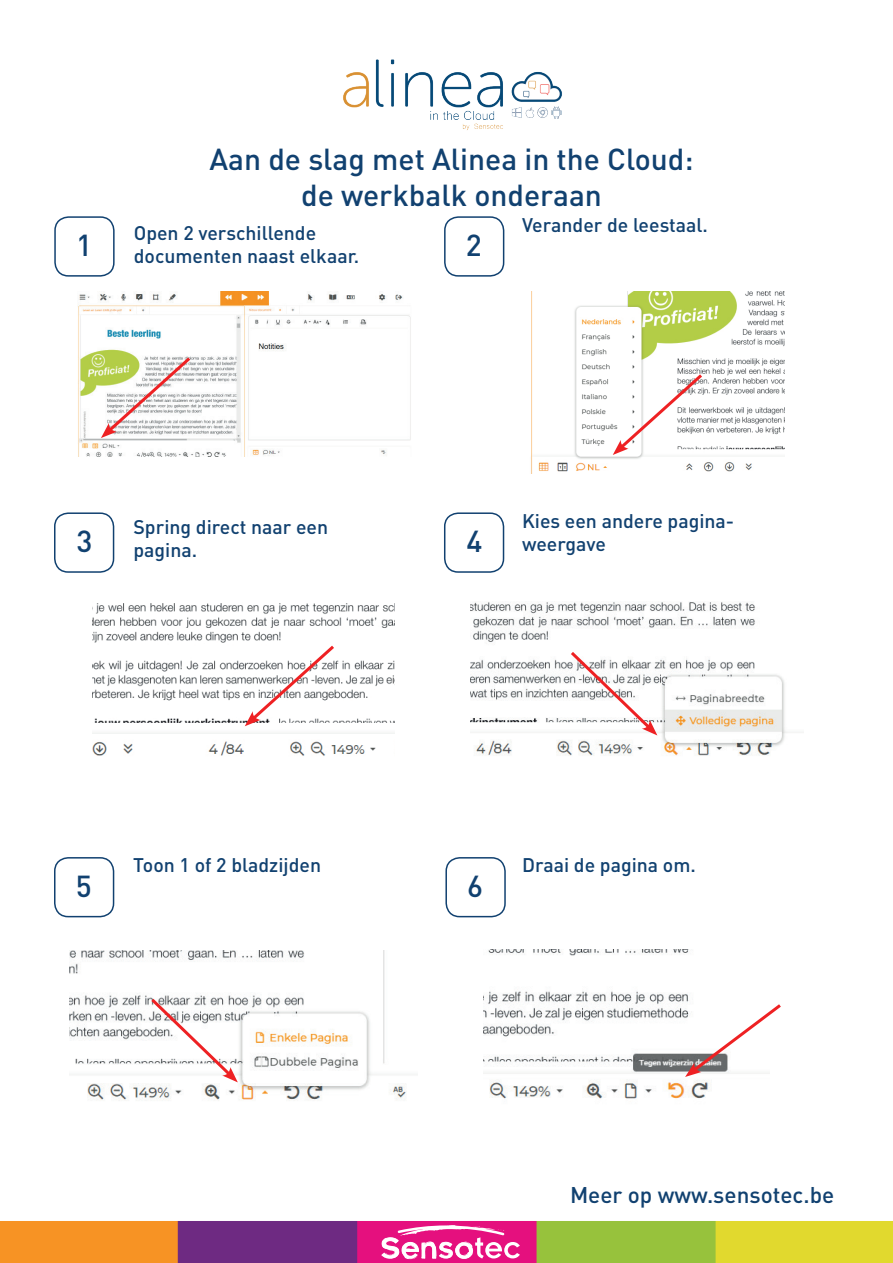
<style>
.page{position:relative;width:893px;height:1263px;background:#fff}
.page>*{position:absolute;margin:0;border:0;box-sizing:border-box;transform-origin:0 0}
.t1{font:500 30px/36px "DIN Pro";color:#114170;text-align:center}
.t2{font:500 22.5px "DIN Pro";color:#114170}
.t3{font:500 19.5px/23.4px "DIN Pro";color:#114170}
</style>
<div class="page">
<img style="left:343px;top:59px;width:219px;height:71px">
<div style="left:54px;top:216px;width:61px;height:61px;border:2px solid #114170;border-radius:14px"></div>
<div style="left:445px;top:857px;width:61px;height:60px;border:2px solid #114170;border-radius:14px"></div>
<div style="left:54px;top:512px;width:60px;height:61px;border:2px solid #114170;border-radius:14px"></div>
<div style="left:444px;top:216px;width:60px;height:61px;border:2px solid #114170;border-radius:14px"></div>
<div style="left:444px;top:512px;width:60px;height:61px;border:2px solid #114170;border-radius:14px"></div>
<div style="left:54px;top:857px;width:60px;height:60px;border:2px solid #114170;border-radius:14px"></div>
<img style="left:78px;top:292px;width:333px;height:165px">
<img style="left:531px;top:292px;width:254px;height:181px">
<svg style="left:613px;top:371px;width:92px;height:84px"></svg>
<svg style="left:101px;top:354px;width:92px;height:84px"></svg>
<img style="left:92px;top:603px;width:302px;height:153px">
<svg style="left:245px;top:642px;width:92px;height:84px"></svg>
<img style="left:470px;top:602px;width:334px;height:154px">
<svg style="left:568px;top:639px;width:165px;height:96px"></svg>
<img style="left:70px;top:951px;width:336px;height:150px">
<svg style="left:148px;top:996px;width:90px;height:86px"></svg>
<img style="left:484px;top:949px;width:225px;height:150px">
<svg style="left:685px;top:1001px;width:96px;height:76px"></svg>
<img style="left:0;top:1221px;width:893px;height:42px">
<svg style="left:381px;top:1225px;width:138px;height:34px"></svg>
<h1 class="t1" style="left:76px;top:226px;width:17px">1</h1>
<h1 class="t1" style="left:209px;top:140px;width:486px">Aan de slag met Alinea in the Cloud: de werkbalk onderaan</h1>
<p class="t3" style="left:134px;top:220px;width:227px">Open 2 verschillende documenten naast elkaar.</p>
<h1 class="t1" style="left:466px;top:226px;width:17px">2</h1>
<p class="t3" style="left:522px;top:212px;width:187px">Verander de leestaal.</p>
<h1 class="t1" style="left:76px;top:522px;width:17px">3</h1>
<p class="t3" style="left:133px;top:514px;width:196px">Spring direct naar een pagina.</p>
<h1 class="t1" style="left:466px;top:522px;width:17px">4</h1>
<p class="t3" style="left:522px;top:508px;width:214px">Kies een andere pagina&shy;weergave</p>
<h1 class="t1" style="left:76px;top:866px;width:17px">5</h1>
<p class="t3" style="left:133px;top:852px;width:189px">Toon 1 of 2 bladzijden</p>
<h1 class="t1" style="left:467px;top:866px;width:17px">6</h1>
<p class="t3" style="left:522px;top:852px;width:175px">Draai de pagina om.</p>
<p class="t2" style="left:570px;top:1180px;width:266px">Meer op www.sensotec.be</p>
</div>
